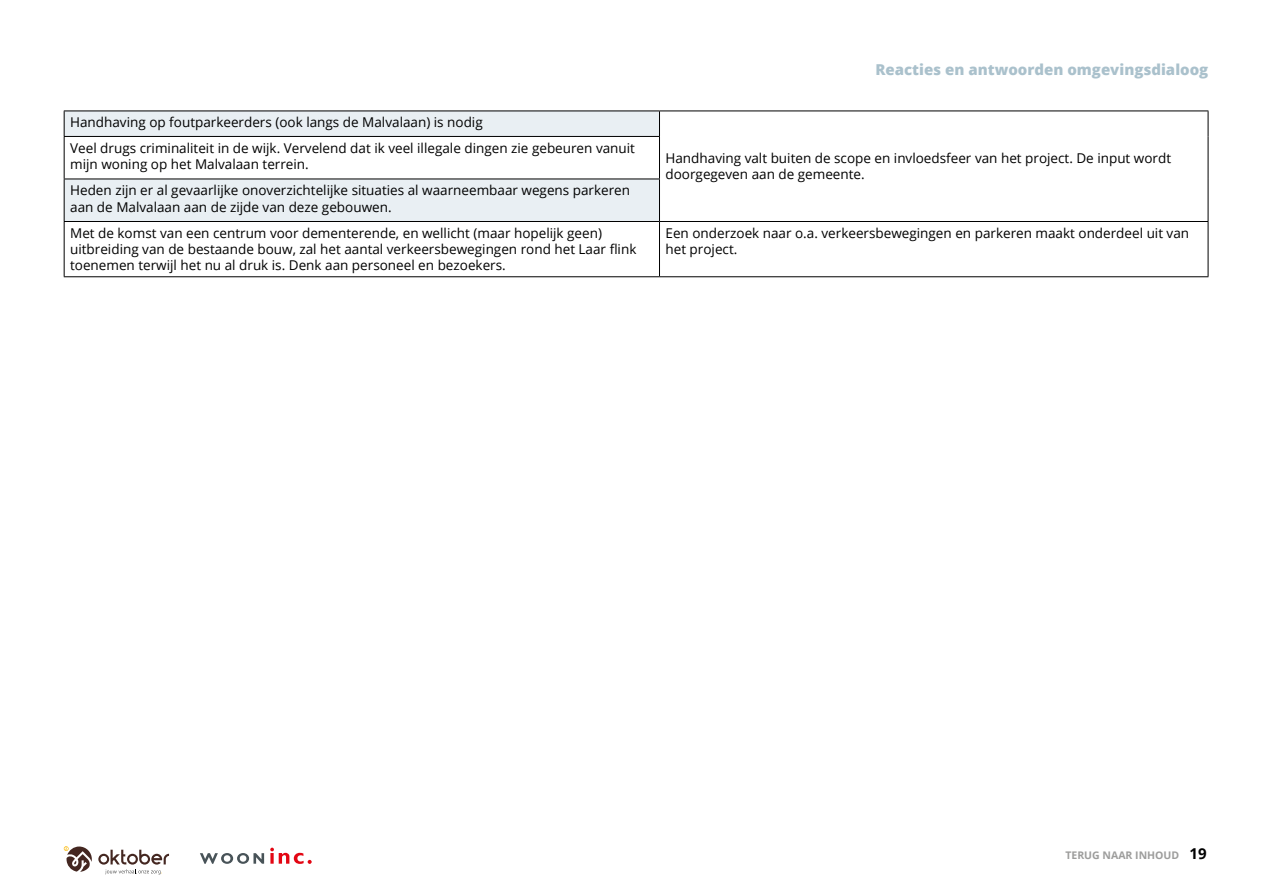
<style>
.page{position:relative;width:1263px;height:893px;background:#fff}
.page>*{position:absolute;margin:0;border:0;box-sizing:border-box;transform-origin:0 0}
.t1{font:800 15px "Open Sans";color:#aac1cc}
.t2{font:700 15px "Open Sans";color:#000}
.t3{font:13.5px/16.2px "Open Sans";color:#000}
.t4{font:700 10.5px "Open Sans";color:#9d9d9c}
</style>
<div class="page">
<svg style="left:200px;top:853px;width:64px;height:11px"></svg>
<svg style="left:270px;top:848px;width:42px;height:16px"></svg>
<svg style="left:64px;top:846px;width:28px;height:26px"></svg>
<svg style="left:98px;top:850px;width:71px;height:24px"></svg>
<svg style="left:65px;top:112px;width:594px;height:109px;fill:#e9eff3"></svg>
<svg style="left:64px;top:112px;width:1px;height:24px"></svg>
<svg style="left:659px;top:112px;width:1px;height:24px"></svg>
<hr style="left:64px;top:137px;width:1px;height:42px;background:#000">
<hr style="left:659px;top:137px;width:1px;height:42px;background:#000">
<hr style="left:64px;top:179px;width:1px;height:42px;background:#000">
<hr style="left:659px;top:179px;width:1px;height:42px;background:#000">
<hr style="left:64px;top:222px;width:1px;height:54px;background:#000">
<hr style="left:659px;top:222px;width:1px;height:54px;background:#000">
<hr style="left:64px;top:111px;width:595px;height:1px;background:#000">
<hr style="left:64px;top:136px;width:596px;height:1px;background:#000">
<hr style="left:64px;top:179px;width:596px;height:1px;background:#000">
<hr style="left:64px;top:221px;width:595px;height:1px;background:#000">
<hr style="left:64px;top:276px;width:595px;height:1px;background:#000">
<hr style="left:659px;top:111px;width:549px;height:1px;background:#000">
<svg style="left:1208px;top:111px;width:1px;height:25px"></svg>
<hr style="left:1208px;top:136px;width:1px;height:43px;background:#000">
<hr style="left:1208px;top:179px;width:1px;height:42px;background:#000">
<hr style="left:659px;top:221px;width:549px;height:1px;background:#000">
<hr style="left:1208px;top:222px;width:1px;height:54px;background:#000">
<hr style="left:659px;top:276px;width:549px;height:1px;background:#000">
<p class="t3" style="left:70px;top:114px;width:414px">Handhaving op foutparkeerders (ook langs de Malvalaan) is nodig</p>
<p class="t1" style="left:875px;top:58px;width:334px">Reacties en antwoorden omgevingsdialoog</p>
<p class="t3" style="left:70px;top:139px;width:566px">Veel drugs criminaliteit in de wijk. Vervelend dat ik veel illegale dingen zie gebeuren vanuit mijn woning op het Malvalaan terrein.</p>
<p class="t3" style="left:70px;top:182px;width:561px">Heden zijn er al gevaarlijke onoverzichtelijke situaties al waarneembaar wegens parkeren aan de Malvalaan aan de zijde van deze gebouwen.</p>
<p class="t3" style="left:70px;top:224px;width:568px">Met de komst van een centrum voor dementerende, en wellicht (maar hopelijk geen) uitbreiding van de bestaande bouw, zal het aantal verkeersbewegingen rond het Laar flink toenemen terwijl het nu al druk is. Denk aan personeel en bezoekers.</p>
<p class="t3" style="left:665px;top:224px;width:525px">Een onderzoek naar o.a. verkeersbewegingen en parkeren maakt onderdeel uit van het project.</p>
<p class="t3" style="left:665px;top:150px;width:507px">Handhaving valt buiten de scope en invloedsfeer van het project. De input wordt doorgegeven aan de gemeente.</p>
<p class="t4" style="left:1065px;top:848px;width:115px">TERUG NAAR INHOUD</p>
<p class="t2" style="left:1189px;top:843px;width:19px">19</p>
</div>
